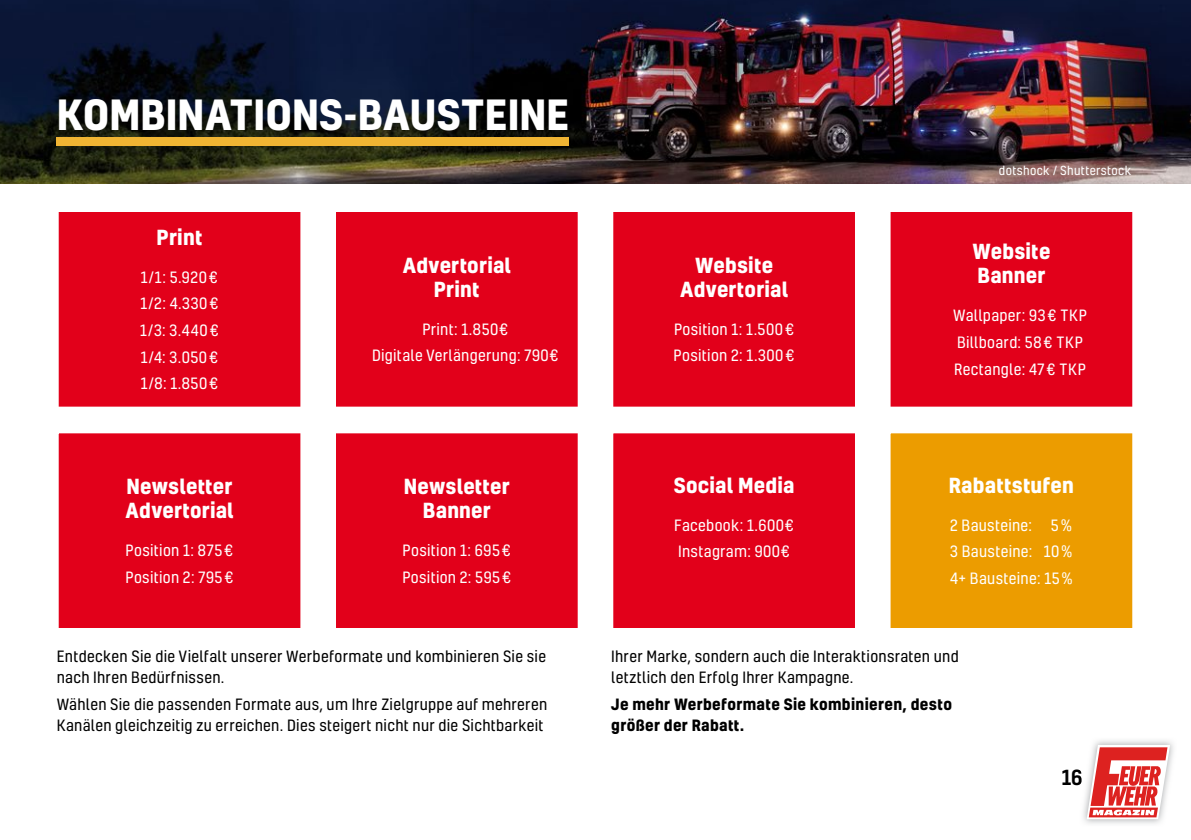
<style>
.page{position:relative;width:1191px;height:840px;background:#fff}
.page>*{position:absolute;margin:0;border:0;box-sizing:border-box;transform-origin:0 0}
.t1{font:700 40px "Kelson";color:#fff}
.t2{font:700 20px/24px "Kelson";letter-spacing:.01em;color:#fff;text-align:center}
.t3{font:500 20px "Kelson";color:#000}
.t4{font:15px/26.6px "Kelson";letter-spacing:.02em;color:#fff}
.t5{font:15px/21px "Kelson";letter-spacing:.015em;color:#000}
.t6{font:700 15px/21px "Kelson";letter-spacing:.02em;color:#000}
.t7{font:12px "Kelson";letter-spacing:.03em;color:#fff}
</style>
<div class="page">
<img style="left:0;top:0;width:1191px;height:183px">
<div style="left:57px;top:137px;width:512px;height:8px;background:#f0b533"></div>
<div style="left:58px;top:212px;width:243px;height:195px;background:#e2001a"></div>
<div style="left:890px;top:212px;width:243px;height:195px;background:#e2001a"></div>
<div style="left:613px;top:433px;width:242px;height:195px;background:#e2001a"></div>
<div style="left:890px;top:433px;width:243px;height:195px;background:#ec9c00"></div>
<div style="left:336px;top:212px;width:242px;height:195px;background:#e2001a"></div>
<div style="left:58px;top:433px;width:243px;height:195px;background:#e2001a"></div>
<div style="left:613px;top:212px;width:242px;height:195px;background:#e2001a"></div>
<div style="left:336px;top:433px;width:242px;height:195px;background:#e2001a"></div>
<img style="left:1083px;top:740px;width:91px;height:84px">
<svg style="left:1079px;top:744px;width:91px;height:74px"></svg>
<h1 class="t1" style="left:57px;top:86px;width:514px">KOMBINATIONS-BAUSTEINE</h1>
<h2 class="t2" style="left:157px;top:224px;width:47px">Print</h2>
<p class="t4" style="left:140px;top:263px;width:80px;text-align:justify">1/1: 5.920 € 1/2: 4.330 € 1/3: 3.440 € 1/4: 3.050 € 1/8: 1.850 €</p>
<h2 class="t2" style="left:125px;top:473px;width:110px;text-align:left">Newsletter<br>Advertorial</h2>
<p class="t4" style="left:125px;top:536px;width:110px">Position 1: 875 €<br>Position 2: 795 €</p>
<h2 class="t2" style="left:403px;top:252px;width:109px">Advertorial<br>Print</h2>
<p class="t4" style="left:372px;top:315px;width:188px;text-align:center">Print: 1.850€<br>Digitale Verlängerung: 790€</p>
<h2 class="t2" style="left:404px;top:473px;width:108px">Newsletter<br>Banner</h2>
<p class="t4" style="left:402px;top:536px;width:110px">Position 1: 695 €<br>Position 2: 595 €</p>
<p class="t5" style="left:57px;top:645px;width:491px">Entdecken Sie die Vielfalt unserer Werbeformate und kombinieren Sie sie nach Ihren Bedürfnissen.</p>
<p class="t5" style="left:57px;top:692px;width:492px">Wählen Sie die passenden Formate aus, um Ihre Zielgruppe auf mehreren<br>Kanälen gleichzeitig zu erreichen. Dies steigert nicht nur die Sichtbarkeit</p>
<h2 class="t2" style="left:680px;top:252px;width:110px">Website<br>Advertorial</h2>
<p class="t4" style="left:673px;top:315px;width:122px">Position 1: 1.500 €<br>Position 2: 1.300 €</p>
<h2 class="t2" style="left:674px;top:472px;width:122px">Social Media</h2>
<p class="t4" style="left:674px;top:511px;width:121px">Facebook: 1.600€<br>Instagram: 900€</p>
<p class="t7" style="left:999px;top:163px;width:134px">dotshock / Shutterstock</p>
<h2 class="t2" style="left:972px;top:239px;width:79px;text-align:left">Website<br>Banner</h2>
<p class="t4" style="left:953px;top:302px;width:135px">Wallpaper: 93 € TKP<br>Billboard: 58 € TKP<br>Rectangle: 47 € TKP</p>
<h2 class="t2" style="left:948px;top:472px;width:127px">Rabattstufen</h2>
<p class="t4" style="left:950px;top:511px;width:84px">2 Bausteine:</p>
<p class="t4" style="left:950px;top:511px;width:124px;text-align:justify;text-indent:101px">5 % 3 Bausteine: 10 % 4+ Bausteine: 15 %</p>
<p class="t5" style="left:611px;top:645px;width:349px">Ihrer Marke, sondern auch die Interaktionsraten und letztlich den Erfolg Ihrer Kampagne.</p>
<p class="t6" style="left:611px;top:692px;width:342px">Je mehr Werbeformate Sie kombinieren, desto größer der Rabatt.</p>
<h2 class="t3" style="left:1061px;top:763px;width:22px">16</h2>
</div>
